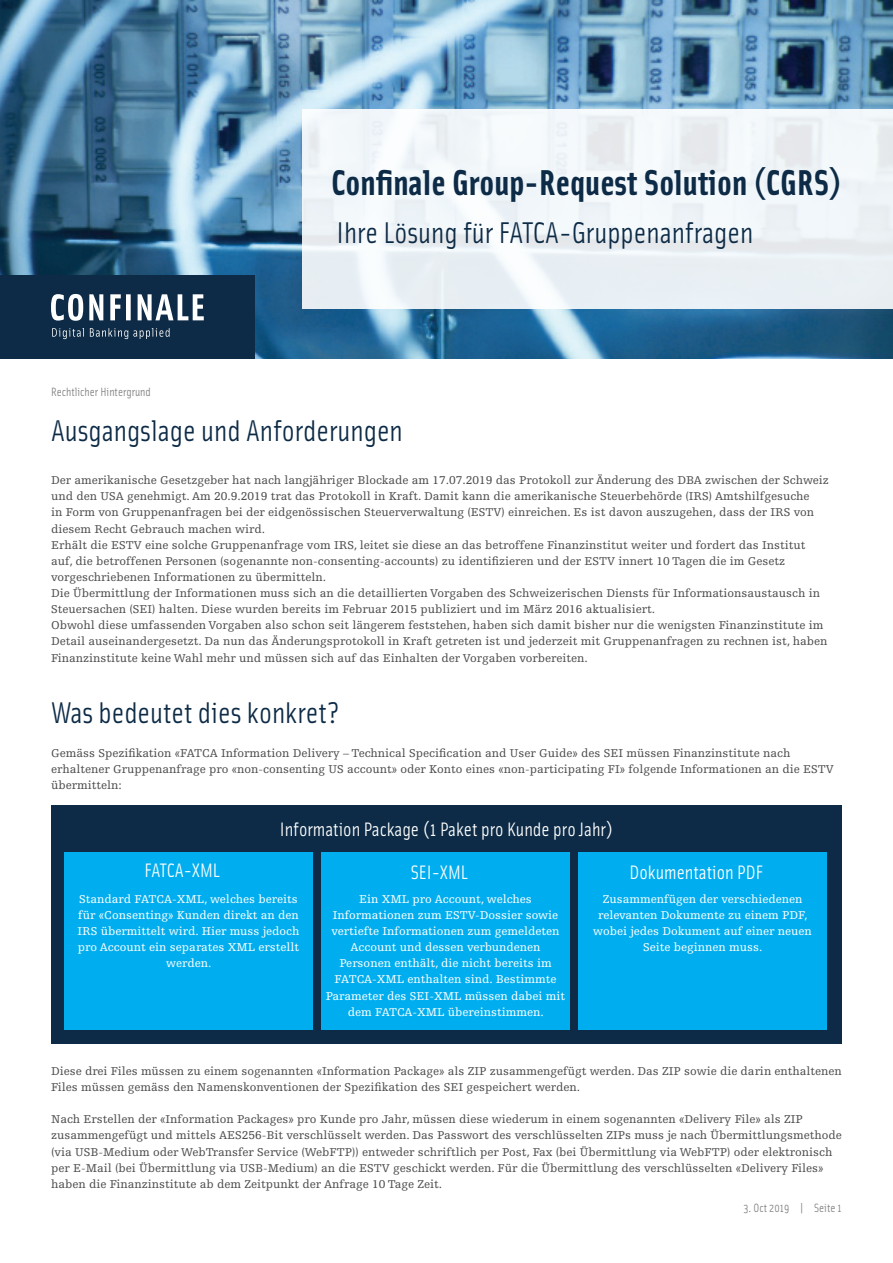
<style>
.page{position:relative;width:893px;height:1263px;background:#fff}
.page>*{position:absolute;margin:0;border:0;box-sizing:border-box;transform-origin:0 0}
.t1{font:700 36px "Solex OT";color:#0d2b46}
.t2{font:30px "Solex OT";color:#0d2b46}
.t3{font:19.5px "Solex OT";color:#fff}
.t4{font:12px/16.2px "Egyptienne FLT Std";color:#4b4c4c}
.t5{font:12px/16.2px "Egyptienne FLT Std";color:#fff;text-align:center}
.t6{font:12px "Solex OT";color:#807f81}
</style>
<div class="page">
<img style="left:0;top:0;width:893px;height:358px">
<div style="left:302px;top:109px;width:591px;height:200px;background:linear-gradient(to right,#f0f5f8,#ecf2f5)"></div>
<div style="left:0;top:275px;width:255px;height:83px;background:#0d2b46"></div>
<svg style="left:52px;top:328px;width:118px;height:11px"></svg>
<svg style="left:51px;top:294px;width:153px;height:27px"></svg>
<div style="left:51px;top:806px;width:791px;height:238px;background:#0d2b46"></div>
<div style="left:321px;top:852px;width:248px;height:178px;background:#00aeef"></div>
<div style="left:64px;top:852px;width:248px;height:178px;background:#00aeef"></div>
<div style="left:578px;top:852px;width:248px;height:178px;background:#00aeef"></div>
<h1 class="t1" style="left:331px;top:159px;width:512px">Confinale Group-Request Solution (CGRS)</h1>
<h2 class="t2" style="left:337px;top:214px;width:418px">Ihre Lösung für FATCA-Gruppenanfragen</h2>
<p class="t6" style="left:51px;top:385px;width:101px">Rechtlicher Hintergrund</p>
<h2 class="t2" style="left:51px;top:412px;width:353px">Ausgangslage und Anforderungen</h2>
<p class="t4" style="left:51px;top:472px;width:779px">Der amerikanische Gesetzgeber hat nach langjähriger Blockade am 17.07.2019 das Protokoll zur Änderung des DBA zwischen der Schweiz und den USA genehmigt. Am 20.9.2019 trat das Protokoll in Kraft. Damit kann die amerikanische Steuerbehörde (IRS) Amtshilfgesuche<br>in Form von Gruppenanfragen bei der eidgenössischen Steuerverwaltung (ESTV) einreichen. Es ist davon auszugehen, dass der IRS von diesem Recht Gebrauch machen wird.<br>Erhält die ESTV eine solche Gruppenanfrage vom IRS, leitet sie diese an das betroffene Finanzinstitut weiter und fordert das Institut auf, die betroffenen Personen (sogenannte non-consenting-accounts) zu identifizieren und der ESTV innert 10 Tagen die im Gesetz vorgeschriebenen Informationen zu übermitteln.<br>Die Übermittlung der Informationen muss sich an die detaillierten Vorgaben des Schweizerischen Diensts für Informationsaustausch in Steuersachen (SEI) halten. Diese wurden bereits im Februar 2015 publiziert und im März 2016 aktualisiert.<br>Obwohl diese umfassenden Vorgaben also schon seit längerem feststehen, haben sich damit bisher nur die wenigsten Finanzinstitute im Detail auseinandergesetzt. Da nun das Änderungsprotokoll in Kraft getreten ist und jederzeit mit Gruppenanfragen zu rechnen ist, haben Finanzinstitute keine Wahl mehr und müssen sich auf das Einhalten der Vorgaben vorbereiten.</p>
<h2 class="t2" style="left:51px;top:693px;width:290px">Was bedeutet dies konkret?</h2>
<p class="t4" style="left:51px;top:745px;width:784px">Gemäss Spezifikation «FATCA Information Delivery – Technical Specification and User Guide» des SEI müssen Finanzinstitute nach erhaltener Gruppenanfrage pro «non-consenting US account» oder Konto eines «non-participating FI» folgende Informationen an die ESTV übermitteln:</p>
<h3 class="t3" style="left:280px;top:817px;width:335px">Information Package (1 Paket pro Kunde pro Jahr)</h3>
<h3 class="t3" style="left:145px;top:858px;width:77px">FATCA-XML</h3>
<p class="t5" style="left:78px;top:891px;width:223px">Standard FATCA-XML, welches bereits für «Consenting» Kunden direkt an den<br>IRS übermittelt wird. Hier muss jedoch pro Account ein separates XML erstellt werden.</p>
<h3 class="t3" style="left:411px;top:859px;width:59px">SEI-XML</h3>
<p class="t5" style="left:326px;top:891px;width:241px">Ein XML pro Account, welches Informationen zum ESTV-Dossier sowie vertiefte Informationen zum gemeldeten Account und dessen verbundenen Personen enthält, die nicht bereits im FATCA-XML enthalten sind. Bestimmte Parameter des SEI-XML müssen dabei mit dem FATCA-XML übereinstimmen.</p>
<h3 class="t3" style="left:629px;top:859px;width:135px">Dokumentation PDF</h3>
<p class="t5" style="left:593px;top:891px;width:220px">Zusammenfügen der verschiedenen relevanten Dokumente zu einem PDF, wobei jedes Dokument auf einer neuen<br>Seite beginnen muss.</p>
<p class="t4" style="left:51px;top:1063px;width:792px">Diese drei Files müssen zu einem sogenannten «Information Package» als ZIP zusammengefügt werden. Das ZIP sowie die darin enthaltenen<br>Files müssen gemäss den Namenskonventionen der Spezifikation des SEI gespeichert werden.</p>
<p class="t4" style="left:51px;top:1111px;width:792px">Nach Erstellen der «Information Packages» pro Kunde pro Jahr, müssen diese wiederum in einem sogenannten «Delivery File» als ZIP zusammengefügt und mittels AES256-Bit verschlüsselt werden. Das Passwort des verschlüsselten ZIPs muss je nach Übermittlungsmethode (via USB-Medium oder WebTransfer Service (WebFTP)) entweder schriftlich per Post, Fax (bei Übermittlung via WebFTP) oder elektronisch per E-Mail (bei Übermittlung via USB-Medium) an die ESTV geschickt werden. Für die Übermittlung des verschlüsselten «Delivery Files» haben die Finanzinstitute ab dem Zeitpunkt der Anfrage 10 Tage Zeit.</p>
<p class="t6" style="left:743px;top:1200px;width:100px">3. Oct 2019 | Seite 1</p>
</div>
